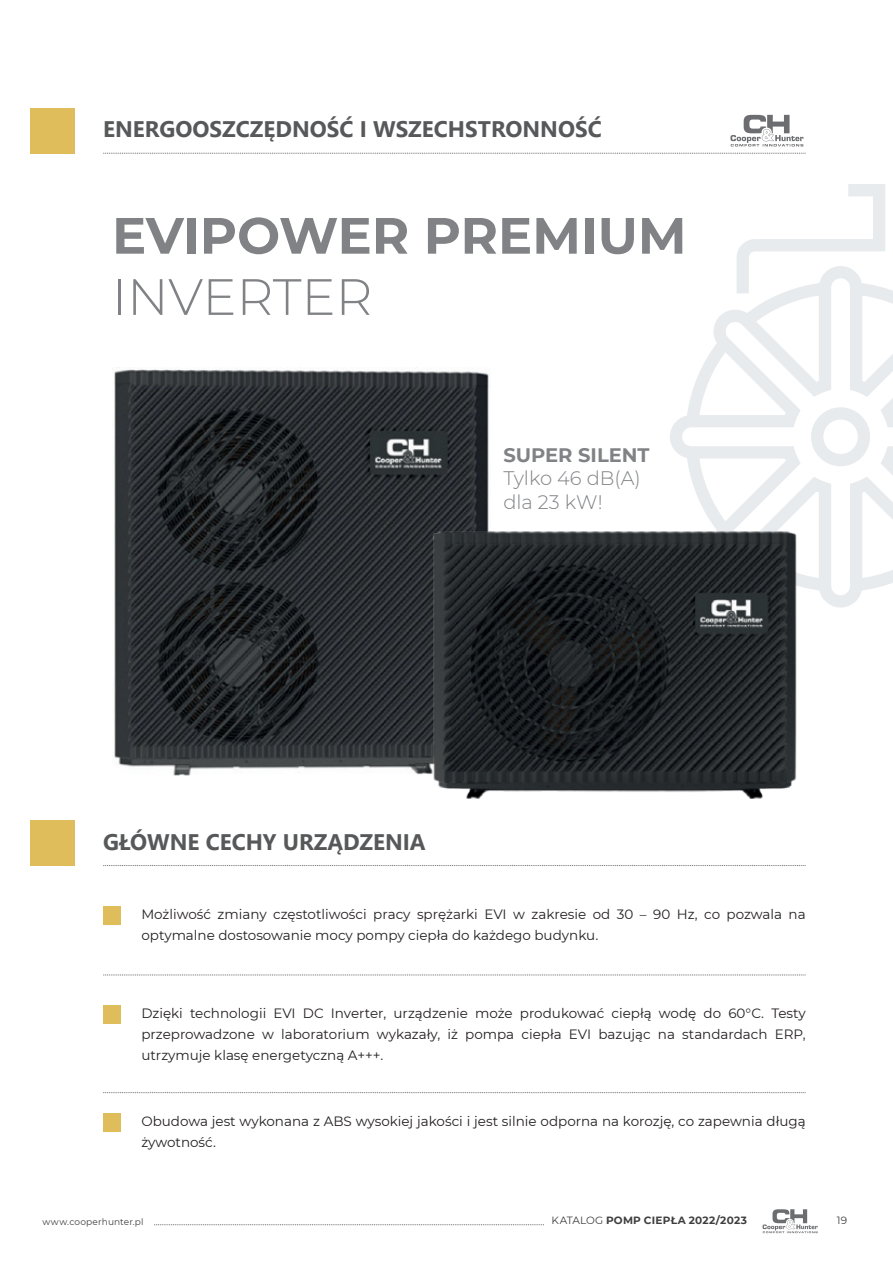
<style>
.page{position:relative;width:893px;height:1263px;background:#fff}
.page>*{position:absolute;margin:0;border:0;box-sizing:border-box;transform-origin:0 0}
.t1{font:700 51px "Montserrat";color:#808285}
.t2{font:300 51px "Montserrat";color:#808285}
.t3{font:700 22.5px "Segoe UI";color:#57585a}
.t4{font:300 19.5px "Montserrat";color:#808285}
.t5{font:700 19.5px "Montserrat";color:#808285}
.t6{font:13.5px/21px "Montserrat";color:#231f20}
.t7{font:700 10.5px "Montserrat";letter-spacing:.02em;color:#3e3e3f}
.t8{font:10.5px "Montserrat";color:#3e3e3f}
.t9{font:9px "Montserrat";letter-spacing:.015em;color:#3e3e3f}
.s1{font-weight:400}
</style>
<div class="page">
<svg style="left:154px;top:1224px;width:390px;height:1px"></svg>
<svg style="left:763px;top:1209px;width:55px;height:24px"></svg>
<svg style="left:730px;top:115px;width:74px;height:31px"></svg>
<svg style="left:103px;top:153px;width:703px;height:1px"></svg>
<div style="left:30px;top:108px;width:45px;height:45px;background:#dfbd5a"></div>
<svg style="left:670px;top:184px;width:223px;height:424px"></svg>
<svg style="left:103px;top:865px;width:703px;height:1px"></svg>
<svg style="left:103px;top:975px;width:703px;height:1px"></svg>
<svg style="left:103px;top:1092px;width:703px;height:1px"></svg>
<div style="left:30px;top:820px;width:45px;height:45px;background:#dfbd5a"></div>
<div style="left:103px;top:907px;width:18px;height:18px;background:#dfbd5a"></div>
<div style="left:103px;top:1005px;width:18px;height:19px;background:#dfbd5a"></div>
<div style="left:103px;top:1114px;width:18px;height:18px;background:#dfbd5a"></div>
<img style="left:112px;top:367px;width:377px;height:408px">
<img style="left:430px;top:530px;width:371px;height:269px">
<p class="t3" style="left:103px;top:108px;width:500px">ENERGOOSZCZĘDNOŚĆ I WSZECHSTRONNOŚĆ</p>
<p class="t1" style="left:112px;top:199px;width:576px">EVIPOWER PREMIUM</p>
<p class="t2" style="left:112px;top:262px;width:262px">INVERTER</p>
<p class="t5" style="left:503px;top:441px;width:148px">SUPER SILENT</p>
<p class="t4" style="left:503px;top:465px;width:139px">Tylko 46 dB(A)</p>
<p class="t4" style="left:503px;top:488px;width:101px">dla 23 kW!</p>
<p class="t3" style="left:103px;top:820px;width:324px">GŁÓWNE CECHY URZĄDZENIA</p>
<p class="t6" style="left:141px;top:903px;width:666px">Możliwość zmiany częstotliwości pracy sprężarki EVI w zakresie od 30 – 90 Hz, co pozwala na optymalne dostosowanie mocy pompy ciepła do każdego budynku.</p>
<p class="t6" style="left:141px;top:1002px;width:666px;text-align:justify">Dzięki technologii EVI DC Inverter, urządzenie może produkować ciepłą wodę do 60°C. Testy przeprowadzone w laboratorium wykazały, iż pompa ciepła EVI bazując na standardach ERP, utrzymuje klasę energetyczną A+++.</p>
<p class="t6" style="left:141px;top:1110px;width:666px">Obudowa jest wykonana z ABS wysokiej jakości i jest silnie odporna na korozję, co zapewnia długą żywotność.</p>
<p class="t9" style="left:43px;top:1216px;width:103px">www.cooperhunter.pl</p>
<p class="t7" style="left:552px;top:1212px;width:197px"><span class="s1">KATALOG</span> POMP CIEPŁA 2022/2023</p>
<p class="t8" style="left:837px;top:1213px;width:12px">19</p>
</div>
